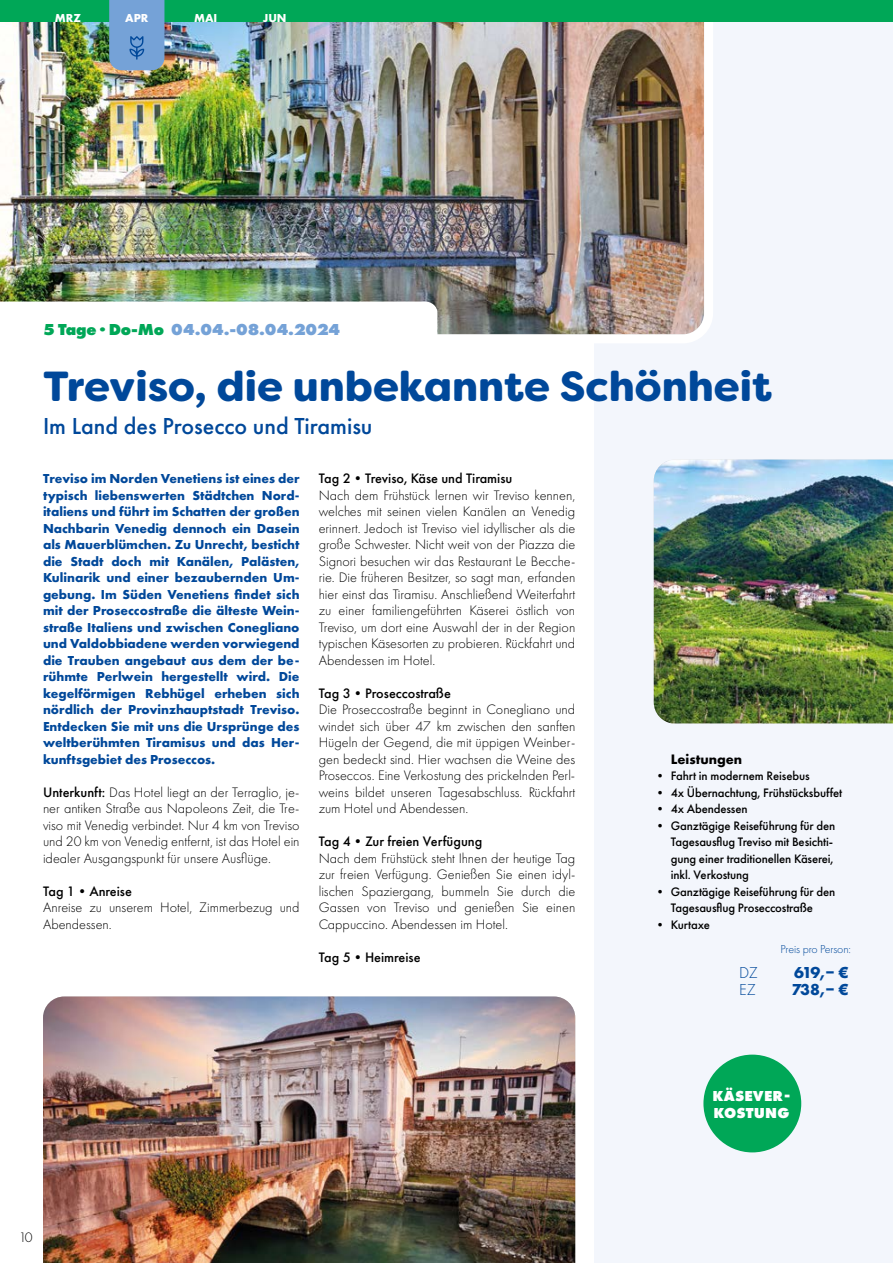
<style>
.page{position:relative;width:893px;height:1263px;background:#fff}
.page>*{position:absolute;margin:0;border:0;box-sizing:border-box;transform-origin:0 0}
.t1{font:900 42px "Filson Soft";color:#00489a}
.t2{font:500 24px "Futura PT";color:#00489a}
.t3{font:800 16.5px "Futura PT";letter-spacing:-.01em;color:#75a2d7}
.t4{font:700 16.5px "Futura PT";letter-spacing:-.08em;color:#00489a}
.t5{font:300 16.5px "Futura PT";color:#00489a}
.t6{font:800 15px/16.5px "Futura PT";letter-spacing:.01em;color:#fff}
.t7{font:300 14.25px/16.5px "Futura PT";color:#000;text-align:justify}
.t8{font:500 14.25px "Futura PT";color:#000}
.t9{font:700 14.25px "Futura PT";color:#000}
.t10{font:700 13.5px/16.5px "Futura PT";color:#00489a;text-align:justify}
.t11{font:500 12.75px/16.5px "Futura PT";letter-spacing:-.01em;color:#000}
.t12{font:300 12px "Futura PT";letter-spacing:-.01em;color:#00489a}
.t13{font:700 12px "Futura PT";color:#fff}
.s1{color:#00a757}
.s2{font-weight:500}
</style>
<div class="page">
<div style="left:594px;top:0;width:299px;height:1263px;background:#f3f6fc"></div>
<img style="left:0;top:22px;width:713px;height:321px">
<div style="left:0;top:0;width:893px;height:22px;background:#00a757"></div>
<svg style="left:0;top:302px;width:437px;height:41px"></svg>
<svg style="left:109px;top:0;width:55px;height:70px;background:#729ed2"></svg>
<img style="left:43px;top:996px;width:532px;height:267px">
<img style="left:654px;top:460px;width:239px;height:263px">
<div style="left:703px;top:1054px;width:98px;height:98px;background:#00a757;border-radius:50%"></div>
<p class="t13" style="left:55px;top:10px;width:28px">MRZ</p>
<p class="t13" style="left:125px;top:10px;width:25px">APR</p>
<p class="t13" style="left:194px;top:10px;width:25px">MAI</p>
<p class="t13" style="left:263px;top:10px;width:25px">JUN</p>
<p class="t3" style="left:43px;top:318px;width:299px"><span class="s1">5 Tage · Do-Mo</span> 04.04.-08.04.2024</p>
<h1 class="t1" style="left:43px;top:359px;width:730px">Treviso, die unbekannte Schönheit</h1>
<h2 class="t2" style="left:43px;top:411px;width:331px">Im Land des Prosecco und Tiramisu</h2>
<p class="t10" style="left:43px;top:470px;width:258px">Treviso im Norden Venetiens ist eines der typisch liebenswerten Städtchen Nord&shy;italiens und führt im Schatten der großen Nachbarin Venedig dennoch ein Dasein als Mauerblümchen. Zu Unrecht, besticht die Stadt doch mit Kanälen, Palästen, Kulinarik und einer bezaubernden Um&shy;gebung. Im Süden Venetiens findet sich mit der Proseccostraße die älteste Wein&shy;straße Italiens und zwischen Conegliano und Valdobbiadene werden vorwiegend die Trauben angebaut aus dem der be&shy;rühmte Perlwein hergestellt wird. Die kegelförmigen Rebhügel erheben sich nördlich der Provinzhauptstadt Treviso.<br>Entdecken Sie mit uns die Ursprünge des weltberühmten Tiramisus und das Her&shy;kunftsgebiet des Proseccos.</p>
<p class="t7" style="left:43px;top:784px;width:258px"><span class="s2">Unterkunft:</span> Das Hotel liegt an der Terraglio, je&shy;ner antiken Straße aus Napoleons Zeit, die Tre&shy;viso mit Venedig verbindet. Nur 4 km von Treviso und 20 km von Venedig entfernt, ist das Hotel ein idealer Ausgangspunkt für unsere Ausflüge.</p>
<p class="t8" style="left:43px;top:882px;width:90px">Tag 1•Anreise</p>
<p class="t7" style="left:43px;top:899px;width:258px">Anreise zu unserem Hotel, Zimmerbezug und<br>Abendessen.</p>
<p class="t8" style="left:319px;top:470px;width:195px">Tag 2•Treviso, Käse und Tiramisu</p>
<p class="t7" style="left:319px;top:487px;width:258px">Nach dem Frühstück lernen wir Treviso kennen, welches mit seinen vielen Kanälen an Venedig erinnert. Jedoch ist Treviso viel idyllischer als die große Schwester. Nicht weit von der Piazza die Signori besuchen wir das Restaurant Le Becche&shy;rie. Die früheren Besitzer, so sagt man, erfanden hier einst das Tiramisu. Anschließend Weiterfahrt zu einer familiengeführten Käserei östlich von Treviso, um dort eine Auswahl der in der Region typischen Käsesorten zu probieren. Rückfahrt und Abendessen im Hotel.</p>
<p class="t8" style="left:319px;top:684px;width:134px">Tag 3•Proseccostraße</p>
<p class="t7" style="left:319px;top:701px;width:258px">Die Proseccostraße beginnt in Conegliano und windet sich über 47 km zwischen den sanften Hügeln der Gegend, die mit üppigen Weinber&shy;gen bedeckt sind. Hier wachsen die Weine des Proseccos. Eine Verkostung des prickelnden Perl&shy;weins bildet unseren Tagesabschluss. Rückfahrt zum Hotel und Abendessen.</p>
<p class="t8" style="left:319px;top:833px;width:165px">Tag 4•Zur freien Verfügung</p>
<p class="t7" style="left:319px;top:850px;width:258px">Nach dem Frühstück steht Ihnen der heutige Tag zur freien Verfügung. Genießen Sie einen idyl&shy;lischen Spaziergang, bummeln Sie durch die Gassen von Treviso und genießen Sie einen Cappuccino. Abendessen im Hotel.</p>
<p class="t8" style="left:319px;top:948px;width:103px">Tag 5•Heimreise</p>
<p class="t9" style="left:671px;top:750px;width:73px">Leistungen</p>
<p class="t11" style="left:654px;top:768px;width:157px">• Fahrt in modernem Reisebus</p>
<p class="t11" style="left:654px;top:784px;width:190px">• 4x Übernachtung, Frühstücksbuffet</p>
<p class="t11" style="left:654px;top:801px;width:95px">• 4x Abendessen</p>
<p class="t11" style="left:671px;top:817px;width:166px;text-indent:-17px">• Ganztägige Reiseführung für den<br>Tagesausflug Treviso mit Besichti&shy;gung einer traditionellen Käserei, inkl. Verkostung</p>
<p class="t11" style="left:654px;top:883px;width:183px;text-align:center">• Ganztägige Reiseführung für den<br>Tagesausflug Proseccostraße</p>
<p class="t11" style="left:654px;top:916px;width:58px">• Kurtaxe</p>
<p class="t12" style="left:781px;top:942px;width:72px">Preis pro Person:</p>
<p class="t5" style="left:739px;top:963px;width:20px">DZ</p>
<p class="t4" style="left:794px;top:962px;width:56px">619,‒ €</p>
<p class="t5" style="left:739px;top:980px;width:18px">EZ</p>
<p class="t4" style="left:791px;top:978px;width:59px">738,‒ €</p>
<p class="t6" style="left:712px;top:1087px;width:79px">KÄSEVER-<br>KOSTUNG</p>
<p class="t7" style="left:19px;top:1229px;width:16px">10</p>
</div>
